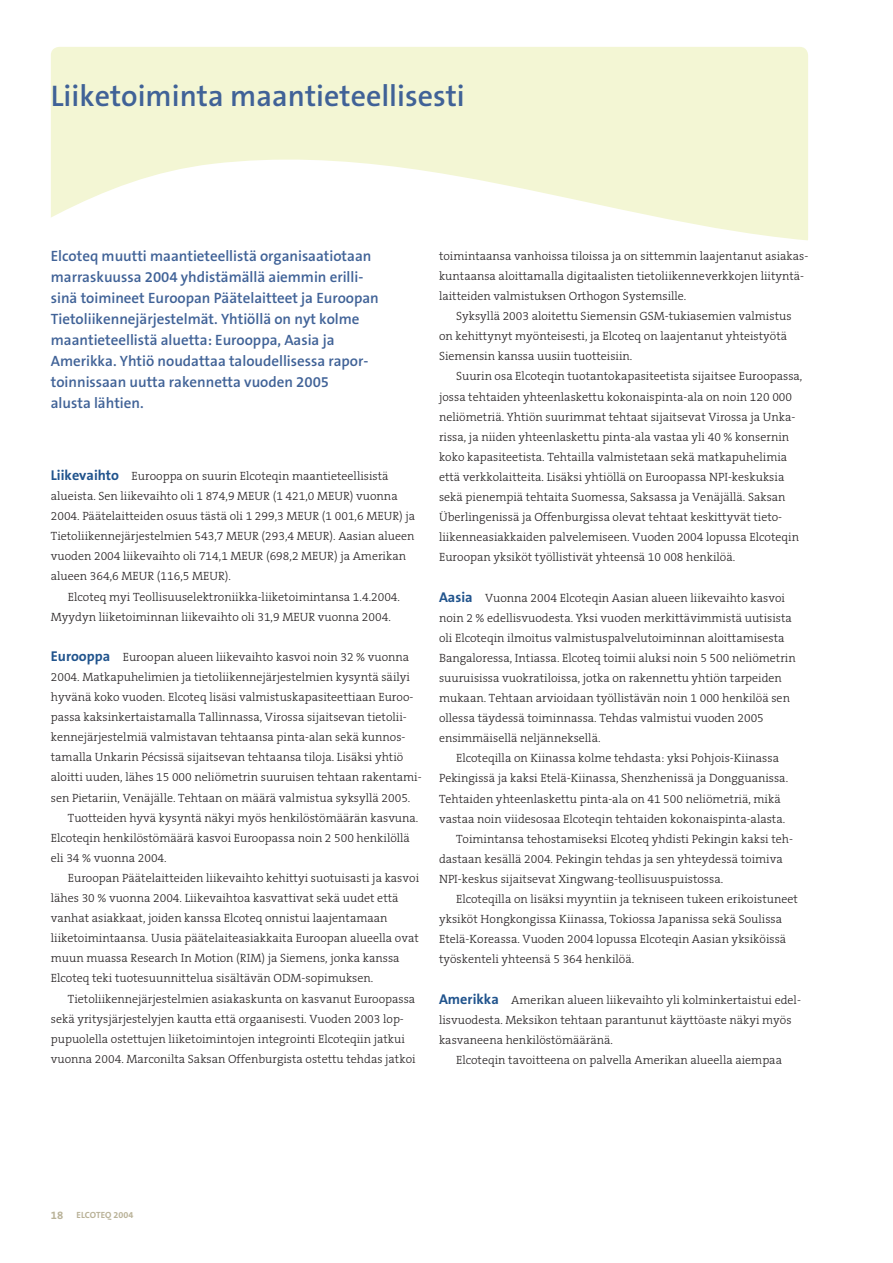
<style>
.page{position:relative;width:893px;height:1263px;background:#fff}
.page>*{position:absolute;margin:0;border:0;box-sizing:border-box;transform-origin:0 0}
.t1{font:600 30px "The Sans B6";color:#406297}
.t2{font:600 15px/21px "The Sans B6";color:#406297}
.t3{font:300 12px/20.1px "The Serif B3";color:#231f20}
.t4{font:700 9px "The Sans B7";color:#b9b298}
.s1{font-family:"The Sans B7";font-weight:700;font-size:14.25px;color:#21548d}
.s2{font-size:11.25px}
</style>
<div class="page">
<div style="left:51px;top:47px;width:757px;height:200px;background:#f3f6d4;border-radius:9px"></div>
<svg style="left:51px;top:159px;width:757px;height:88px;fill:#fff"></svg>
<h1 class="t1" style="left:51px;top:85px;width:415px">Liiketoiminta maantieteellisesti</h1>
<p class="t2" style="left:51px;top:247px;width:329px">Elcoteq muutti maantieteellistä organisaatiotaan marraskuussa 2004 yhdistämällä aiemmin erilli&shy;sinä toimineet Euroopan Päätelaitteet ja Euroopan Tietoliikennejärjestelmät. Yhtiöllä on nyt kolme maantieteellistä aluetta: Eurooppa, Aasia ja Amerikka. Yhtiö noudattaa taloudellisessa rapor&shy;toinnissaan uutta rakennetta vuoden 2005<br>alusta lähtien.</p>
<p class="t3" style="left:51px;top:467px;width:366px"><span class="s1">Liikevaihto</span> Eurooppa on suurin Elcoteqin maantieteellisistä alueista. Sen liikevaihto oli 1 874,9 MEUR (1 421,0 MEUR) vuonna 2004. Päätelaitteiden osuus tästä oli 1 299,3 MEUR (1 001,6 MEUR) ja Tietoliikennejärjestelmien 543,7 MEUR (293,4 MEUR). Aasian alueen vuoden 2004 liikevaihto oli 714,1 MEUR (698,2 MEUR) ja Amerikan alueen 364,6 MEUR (116,5 MEUR).</p>
<p class="t3" style="left:51px;top:588px;width:351px;text-indent:17px">Elcoteq myi Teollisuuselektroniikka-liiketoimintansa 1.4.2004.<br>Myydyn liiketoiminnan liikevaihto oli 31,9 MEUR vuonna 2004.</p>
<p class="t3" style="left:51px;top:648px;width:360px"><span class="s1">Eurooppa</span> Euroopan alueen liikevaihto kasvoi noin 32 % vuonna</p>
<p class="t3" style="left:51px;top:668px;width:361px">2004. Matkapuhelimien ja tietoliikennejärjestelmien kysyntä säilyi</p>
<p class="t3" style="left:51px;top:688px;width:364px">hyvänä koko vuoden. Elcoteq lisäsi valmistuskapasiteettiaan Euroo-</p>
<p class="t3" style="left:51px;top:708px;width:357px">passa kaksinkertaistamalla Tallinnassa, Virossa sijaitsevan tietolii-</p>
<p class="t3" style="left:51px;top:728px;width:356px">kennejärjestelmiä valmistavan tehtaansa pinta-alan sekä kunnos-</p>
<p class="t3" style="left:51px;top:748px;width:354px">tamalla Unkarin Pécsissä sijaitsevan tehtaansa tiloja. Lisäksi yhtiö</p>
<p class="t3" style="left:51px;top:769px;width:372px">aloitti uuden, lähes 15 000 neliömetrin suuruisen tehtaan rakentami-</p>
<p class="t3" style="left:51px;top:789px;width:361px">sen Pietariin, Venäjälle. Tehtaan on määrä valmistua syksyllä 2005.</p>
<p class="t3" style="left:68px;top:809px;width:352px">Tuotteiden hyvä kysyntä näkyi myös henkilöstömäärän kasvuna.</p>
<p class="t3" style="left:51px;top:829px;width:360px">Elcoteqin henkilöstömäärä kasvoi Euroopassa noin 2 500 henkilöllä</p>
<p class="t3" style="left:51px;top:849px;width:117px">eli 34 % vuonna 2004.</p>
<p class="t3" style="left:68px;top:869px;width:353px">Euroopan Päätelaitteiden liikevaihto kehittyi suotuisasti ja kasvoi</p>
<p class="t3" style="left:51px;top:889px;width:349px">lähes 30 % vuonna 2004. Liikevaihtoa kasvattivat sekä uudet että</p>
<p class="t3" style="left:51px;top:909px;width:338px">vanhat asiakkaat, joiden kanssa Elcoteq onnistui laajentamaan</p>
<p class="t3" style="left:51px;top:929px;width:369px">liiketoimintaansa. Uusia päätelaiteasiakkaita Euroopan alueella ovat</p>
<p class="t3" style="left:51px;top:949px;width:350px">muun muassa Research In Motion (RIM) ja Siemens, jonka kanssa</p>
<p class="t3" style="left:51px;top:970px;width:324px">Elcoteq teki tuotesuunnittelua sisältävän ODM-sopimuksen.</p>
<p class="t3" style="left:68px;top:990px;width:349px">Tietoliikennejärjestelmien asiakaskunta on kasvanut Euroopassa</p>
<p class="t3" style="left:51px;top:1010px;width:354px">sekä yritysjärjestelyjen kautta että orgaanisesti. Vuoden 2003 lop-</p>
<p class="t3" style="left:51px;top:1030px;width:355px">pupuolella ostettujen liiketoimintojen integrointi Elcoteqiin jatkui</p>
<p class="t3" style="left:51px;top:1050px;width:366px">vuonna 2004. Marconilta Saksan Offenburgista ostettu tehdas jatkoi</p>
<p class="t3" style="left:439px;top:247px;width:371px">toimintaansa vanhoissa tiloissa ja on sittemmin laajentanut asiakas&shy;kuntaansa aloittamalla digitaalisten tietoliikenneverkkojen liityntä&shy;laitteiden valmistuksen Orthogon Systemsille.</p>
<p class="t3" style="left:439px;top:307px;width:354px;text-indent:17px">Syksyllä 2003 aloitettu Siemensin GSM-tukiasemien valmistus on kehittynyt myönteisesti, ja Elcoteq on laajentanut yhteistyötä<br>Siemensin kanssa uusiin tuotteisiin.</p>
<p class="t3" style="left:439px;top:367px;width:365px;text-indent:17px">Suurin osa Elcoteqin tuotantokapasiteetista sijaitsee Euroopassa, jossa tehtaiden yhteenlaskettu kokonaispinta-ala on noin 120 000 neliömetriä. Yhtiön suurimmat tehtaat sijaitsevat Virossa ja Unka&shy;rissa, ja niiden yhteenlaskettu pinta-ala vastaa yli 40 % konsernin koko kapasiteetista. Tehtailla valmistetaan sekä matkapuhelimia että verkkolaitteita. Lisäksi yhtiöllä on Euroopassa NPI-keskuksia sekä pienempiä tehtaita Suomessa, Saksassa ja Venäjällä. Saksan Überlingenissä ja Offenburgissa olevat tehtaat keskittyvät tieto&shy;liikenne asiakkaiden palvelemiseen. Vuoden 2004 lopussa Elcoteqin Euroopan yksiköt työllistivät yhteensä 10 008 henkilöä.</p>
<p class="t3" style="left:439px;top:589px;width:358px"><span class="s1">Aasia</span> Vuonna 2004 Elcoteqin Aasian alueen liikevaihto kasvoi noin 2 % edellisvuodesta. Yksi vuoden merkittävimmistä uutisista oli Elcoteqin ilmoitus valmistuspalvelutoiminnan aloittamisesta Bangaloressa, Intiassa. Elcoteq toimii aluksi noin 5 500 neliömetrin suuruisissa vuokratiloissa, jotka on rakennettu yhtiön tarpeiden mukaan. Tehtaan arvioi daan työllistävän noin 1 000 henkilöä sen ollessa täydessä toimin nassa. Tehdas valmistui vuoden 2005 ensimmäisellä neljänneksellä.</p>
<p class="t3" style="left:456px;top:749px;width:324px">Elcoteqilla on Kiinassa kolme tehdasta: yksi Pohjois-Kiinassa</p>
<p class="t3" style="left:439px;top:769px;width:350px">Pekingissä ja kaksi Etelä-Kiinassa, Shenzhenissä ja Dongguanissa.</p>
<p class="t3" style="left:439px;top:790px;width:343px">Tehtaiden yhteenlaskettu pinta-ala on 41 500 neliömetriä, mikä</p>
<p class="t3" style="left:439px;top:810px;width:348px">vastaa noin viidesosaa Elcoteqin tehtaiden kokonaispinta-alasta.</p>
<p class="t3" style="left:456px;top:830px;width:338px">Toimintansa tehostamiseksi Elcoteq yhdisti Pekingin kaksi teh-</p>
<p class="t3" style="left:439px;top:850px;width:345px">dastaan kesällä 2004. Pekingin tehdas ja sen yhteydessä toimiva</p>
<p class="t3" style="left:439px;top:870px;width:286px">NPI-keskus sijaitsevat Xingwang-teollisuuspuistossa.</p>
<p class="t3" style="left:456px;top:890px;width:343px">Elcoteqilla on lisäksi myyntiin ja tekniseen tukeen erikoistuneet</p>
<p class="t3" style="left:439px;top:910px;width:344px">yksiköt Hongkongissa Kiinassa, Tokiossa Japanissa sekä Soulissa</p>
<p class="t3" style="left:439px;top:930px;width:349px">Etelä-Koreassa. Vuoden 2004 lopussa Elcoteqin Aasian yksiköissä</p>
<p class="t3" style="left:439px;top:950px;width:197px">työskenteli yhteensä 5 364 henkilöä.</p>
<p class="t3" style="left:439px;top:991px;width:363px"><span class="s1">Amerikka</span> Amerikan alueen liikevaihto yli kolminkertaistui edel-</p>
<p class="t3" style="left:439px;top:1011px;width:354px">lisvuodesta. Meksikon tehtaan parantunut käyttöaste näkyi myös</p>
<p class="t3" style="left:439px;top:1031px;width:175px">kasvaneena henkilöstömääränä.</p>
<p class="t3" style="left:456px;top:1051px;width:327px">Elcoteqin tavoitteena on palvella Amerikan alueella aiempaa</p>
<p class="t4" style="left:51px;top:1212px;width:84px"><span class="s2">18</span> ELCOTEQ 2004</p>
</div>
